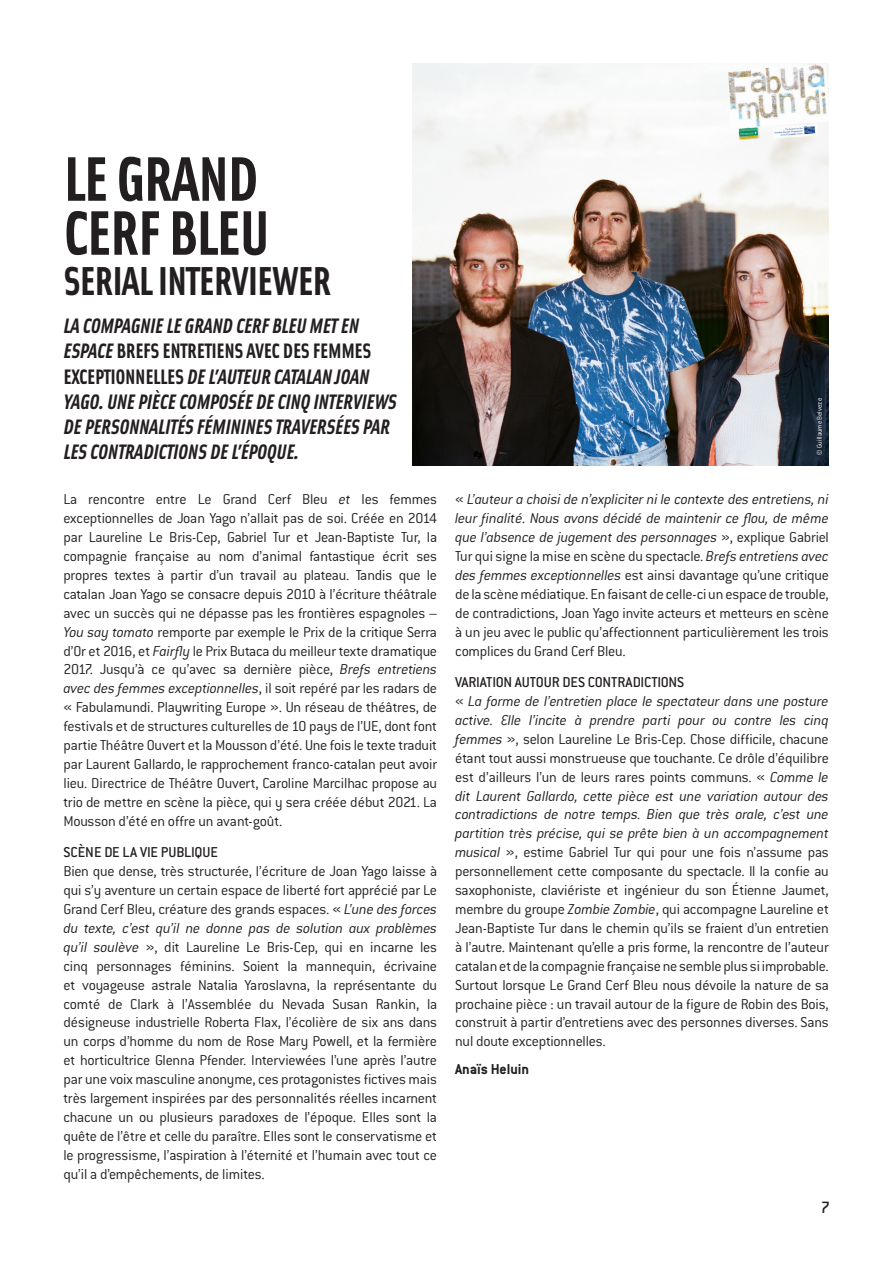
<style>
.page{position:relative;width:893px;height:1263px;background:#fff}
.page>*{position:absolute;margin:0;border:0;box-sizing:border-box;transform-origin:0 0}
.t1{font:63px/54px "Solex Bold Lining";letter-spacing:-.03em;color:#231f20}
.t2{font:40.5px "Solex Bold Lining";letter-spacing:-.03em;color:#231f20}
.t3{font:italic 21px/25.2px "Solex Bold Lining";letter-spacing:-.02em;color:#231f20}
.t4{font:500 18px "Conduit ITC";color:#231f20}
.t5{font:300 15.75px/18.9px "Conduit ITC";letter-spacing:-.01em;color:#231f20;text-align:justify}
.t6{font:500 15.75px "Conduit ITC";letter-spacing:-.01em;color:#231f20}
.t7{font:700 15.75px "Conduit ITC";color:#231f20}
.t8{font:300 7.5px "Conduit ITC";letter-spacing:-.015em;color:#fff}
.s1{font-style:normal}
.s2{font-style:italic}
</style>
<div class="page">
<img style="left:412px;top:64px;width:417px;height:402px">
<img style="left:727px;top:64px;width:102px;height:64px">
<img style="left:739px;top:127px;width:21px;height:13px">
<img style="left:772px;top:124px;width:46px;height:2px">
<img style="left:772px;top:126px;width:46px;height:12px">
<img style="left:773px;top:127px;width:45px;height:12px">
<p class="t1" style="left:63px;top:149px;width:208px">LE GRAND<br>CERF BLEU</p>
<p class="t2" style="left:63px;top:255px;width:270px">SERIAL INTERVIEWER</p>
<p class="t3" style="left:63px;top:312px;width:335px">LA COMPAGNIE LE GRAND CERF BLEU MET EN ESPACE <span class="s1">BREFS ENTRETIENS AVEC DES FEMMES EXCEPTIONNELLES</span> DE L’AUTEUR CATALAN JOAN YAGO. UNE PIÈCE COMPOSÉE DE CINQ INTERVIEWS DE PERSONNALITÉS FÉMININES TRAVERSÉES PAR LES CONTRADICTIONS DE L’ÉPOQUE.</p>
<p class="t5" style="left:63px;top:490px;width:375px">La rencontre entre Le Grand Cerf Bleu <span class="s2">et</span> les femmes exceptionnelles de Joan Yago n’allait pas de soi. Créée en 2014 par Laureline Le Bris-Cep, Gabriel Tur et Jean-Baptiste Tur, la compagnie française au nom d’animal fantastique écrit ses propres textes à partir d’un travail au plateau. Tandis que le catalan Joan Yago se consacre depuis 2010 à l’écriture théâtrale avec un succès qui ne dépasse pas les frontières espagnoles – <span class="s2">You say tomato</span> remporte par exemple le Prix de la critique Serra d’Or et 2016, et <span class="s2">Fairfly</span> le Prix Butaca du meilleur texte dramatique 2017. Jusqu’à ce qu’avec sa dernière pièce, <span class="s2">Brefs entretiens avec des femmes exceptionnelles</span>, il soit repéré par les radars de « Fabulamundi. Playwriting Europe ». Un réseau de théâtres, de festivals et de structures culturelles de 10 pays de l’UE, dont font partie Théâtre Ouvert et la Mousson d’été. Une fois le texte traduit par Laurent Gallardo, le rapprochement franco-catalan peut avoir lieu. Directrice de Théâtre Ouvert, Caroline Marcilhac propose au trio de mettre en scène la pièce, qui y sera créée début 2021. La Mousson d’été en offre un avant-goût.</p>
<p class="t6" style="left:63px;top:843px;width:156px">SCÈNE DE LA VIE PUBLIQUE</p>
<p class="t5" style="left:63px;top:862px;width:375px">Bien que dense, très structurée, l’écriture de Joan Yago laisse à qui s’y aventure un certain espace de liberté fort apprécié par Le Grand Cerf Bleu, créature des grands espaces. « <span class="s2">L’une des forces du texte, c’est qu’il ne donne pas de solution aux problèmes qu’il soulève</span> », dit Laureline Le Bris-Cep, qui en incarne les cinq personnages féminins. Soient la mannequin, écrivaine et voyageuse astrale Natalia Yaroslavna, la représentante du comté de Clark à l’Assemblée du Nevada Susan Rankin, la désigneuse industrielle Roberta Flax, l’écolière de six ans dans un corps d’homme du nom de Rose Mary Powell, et la fermière et horticultrice Glenna Pfender. Interviewées l’une après l’autre par une voix masculine anonyme, ces protagonistes fictives mais très largement inspirées par des personnalités réelles incarnent chacune un ou plusieurs paradoxes de l’époque. Elles sont la quête de l’être et celle du paraître. Elles sont le conservatisme et le progressisme, l’aspiration à l’éternité et l’humain avec tout ce qu’il a d’empêchements, de limites.</p>
<p class="t8" style="left:815px;top:455px;width:58px;rotate:-90deg">© Guillaume Belveze</p>
<p class="t5" style="left:455px;top:490px;width:375px">« <span class="s2">L’auteur a choisi de n’expliciter ni le contexte des entretiens, ni leur finalité. Nous avons décidé de maintenir ce flou, de même que l’absence de jugement des personnages</span> », explique Gabriel Tur qui signe la mise en scène du spectacle. <span class="s2">Brefs entretiens avec des femmes exceptionnelles</span> est ainsi davantage qu’une critique de la scène médiatique. En faisant de celle-ci un espace de trouble, de contradictions, Joan Yago invite acteurs et metteurs en scène à un jeu avec le public qu’affectionnent particulièrement les trois complices du Grand Cerf Bleu.</p>
<p class="t6" style="left:455px;top:673px;width:230px">VARIATION AUTOUR DES CONTRADICTIONS</p>
<p class="t5" style="left:455px;top:692px;width:375px">« <span class="s2">La forme de l’entretien place le spectateur dans une posture active. Elle l’incite à prendre parti pour ou contre les cinq femmes</span> », selon Laureline Le Bris-Cep. Chose difficile, chacune étant tout aussi monstrueuse que touchante. Ce drôle d’équilibre est d’ailleurs l’un de leurs rares points communs. « <span class="s2">Comme le dit Laurent Gallardo, cette pièce est une variation autour des contradictions de notre temps. Bien que très orale, c’est une partition très précise, qui se prête bien à un accompagnement musical</span> », estime Gabriel Tur qui pour une fois n’assume pas personnellement cette composante du spectacle. Il la confie au saxophoniste, claviériste et ingénieur du son Étienne Jaumet, membre du groupe <span class="s2">Zombie Zombie</span>, qui accompagne Laureline et Jean-Baptiste Tur dans le chemin qu’ils se fraient d’un entretien à l’autre. Maintenant qu’elle a pris forme, la rencontre de l’auteur catalan et de la compagnie française ne semble plus si improbable.<br>Surtout lorsque Le Grand Cerf Bleu nous dévoile la nature de sa prochaine pièce : un travail autour de la figure de Robin des Bois, construit à partir d’entretiens avec des personnes diverses. Sans nul doute exceptionnelles.</p>
<p class="t7" style="left:455px;top:1059px;width:76px">Anaïs Heluin</p>
<p class="t4" style="left:821px;top:1197px;width:11px">7</p>
</div>
